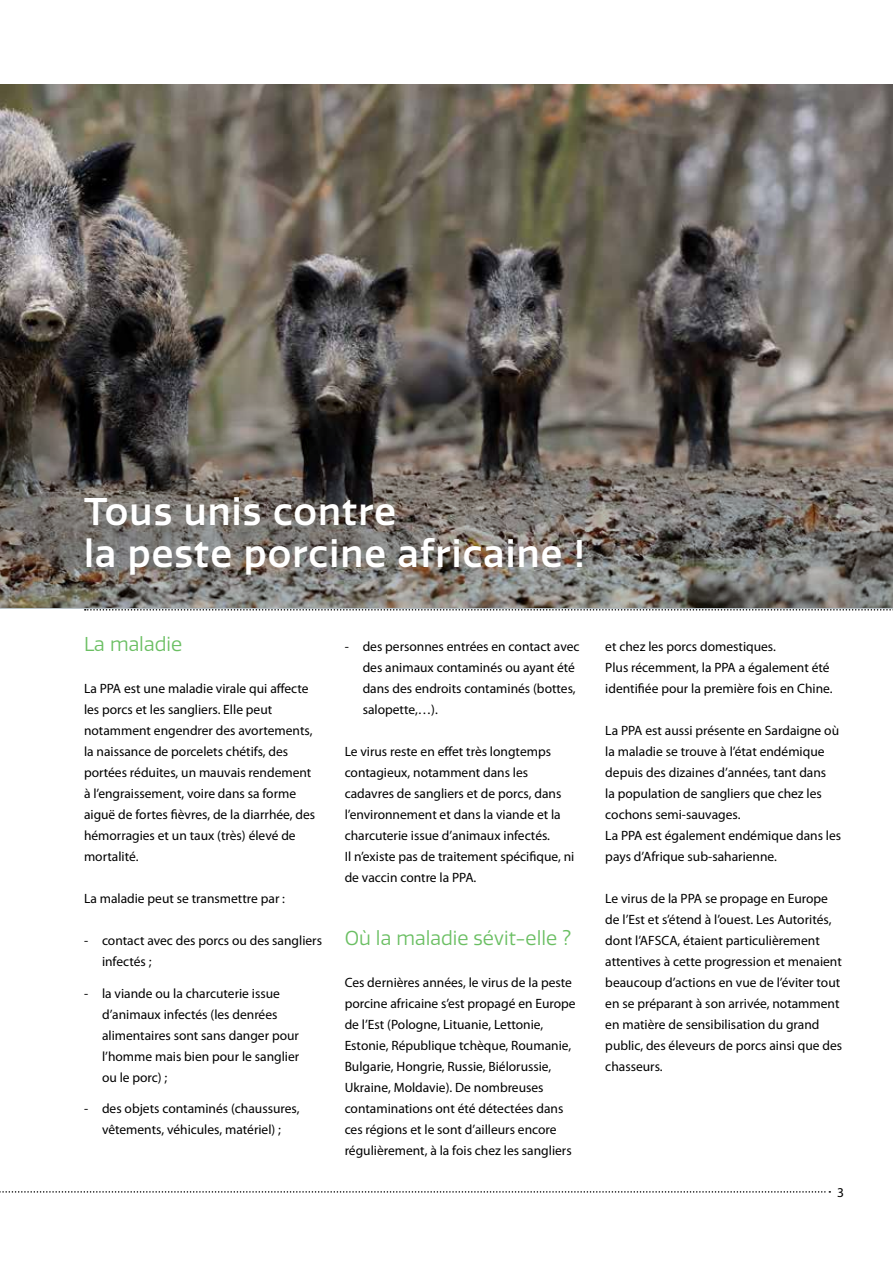
<style>
.page{position:relative;width:893px;height:1263px;background:#fff}
.page>*{position:absolute;margin:0;border:0;box-sizing:border-box;transform-origin:0 0}
.t1{font:500 37.5px/42px "Quatro";letter-spacing:.03em;color:#fff}
.t2{font:19.5px "Quatro";color:#6bbf63}
.t3{font:13.5px/21px "Myriad Pro";color:#000}
</style>
<div class="page">
<svg style="left:0;top:1191px;width:830px;height:1px"></svg>
<img style="left:0;top:84px;width:893px;height:258px">
<svg style="left:0;top:342px;width:893px;height:267px;background:#68625d"></svg>
<svg style="left:85px;top:609px;width:808px;height:1px"></svg>
<h1 class="t1" style="left:84px;top:491px;width:502px">Tous unis contre<br>la peste porcine africaine !</h1>
<h2 class="t2" style="left:84px;top:633px;width:100px">La maladie</h2>
<p class="t3" style="left:84px;top:678px;width:233px">La PPA est une maladie virale qui affecte les porcs et les sangliers. Elle peut notamment engendrer des avortements, la naissance de porcelets chétifs, des portées réduites, un mauvais rendement à l’engraissement, voire dans sa forme aiguë de fortes fièvres, de la diarrhée, des hémorragies et un taux (très) élevé de mortalité.</p>
<p class="t3" style="left:84px;top:888px;width:203px">La maladie peut se transmettre par :</p>
<p class="t3" style="left:102px;top:930px;width:222px;text-indent:-18px">- contact avec des porcs ou des sangliers infectés ;</p>
<p class="t3" style="left:102px;top:982px;width:199px;text-indent:-18px">- la viande ou la charcuterie issue d’animaux infectés (les denrées alimentaires sont sans danger pour l’homme mais bien pour le sanglier ou le porc) ;</p>
<p class="t3" style="left:84px;top:1098px;width:217px;text-align:center">- des objets contaminés (chaussures, vêtements, véhicules, matériel) ;</p>
<p class="t3" style="left:363px;top:636px;width:218px;text-indent:-18px">- des personnes entrées en contact avec des animaux contaminés ou ayant été dans des endroits contaminés (bottes, salopette,…).</p>
<p class="t3" style="left:345px;top:741px;width:231px">Le virus reste en effet très longtemps contagieux, notamment dans les cadavres de sangliers et de porcs, dans l’environnement et dans la viande et la charcuterie issue d’animaux infectés.<br>Il n’existe pas de traitement spécifique, ni de vaccin contre la PPA.</p>
<h2 class="t2" style="left:345px;top:927px;width:228px">Où la maladie sévit-elle ?</h2>
<p class="t3" style="left:345px;top:972px;width:232px">Ces dernières années, le virus de la peste porcine africaine s’est propagé en Europe de l’Est (Pologne, Lituanie, Lettonie, Estonie, République tchèque, Roumanie, Bulgarie, Hongrie, Russie, Biélorussie, Ukraine, Moldavie). De nombreuses contaminations ont été détectées dans ces régions et le sont d’ailleurs encore régulièrement, à la fois chez les sangliers</p>
<p class="t3" style="left:605px;top:636px;width:229px">et chez les porcs domestiques.<br>Plus récemment, la PPA a également été identifiée pour la première fois en Chine.</p>
<p class="t3" style="left:605px;top:720px;width:237px">La PPA est aussi présente en Sardaigne où la maladie se trouve à l’état endémique depuis des dizaines d’années, tant dans<br>la population de sangliers que chez les cochons semi-sauvages.<br>La PPA est également endémique dans les pays d’Afrique sub-saharienne.</p>
<p class="t3" style="left:605px;top:888px;width:238px">Le virus de la PPA se propage en Europe de l’Est et s’étend à l’ouest. Les Autorités, dont l’AFSCA, étaient particulièrement attentives à cette progression et menaient beaucoup d’actions en vue de l’éviter tout en se préparant à son arrivée, notamment en matière de sensibilisation du grand public, des éleveurs de porcs ainsi que des chasseurs.</p>
<p class="t3" style="left:837px;top:1182px;width:8px">3</p>
</div>
